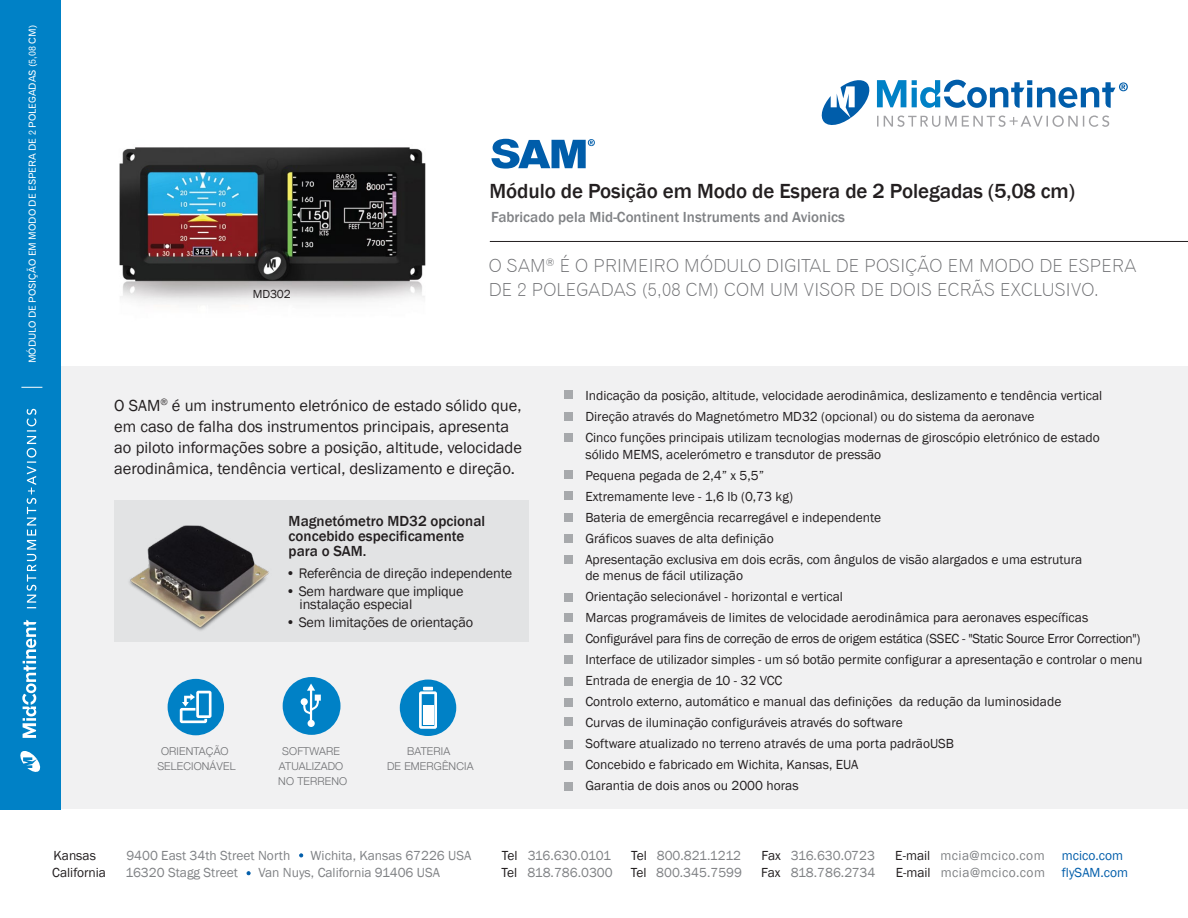
<style>
.page{position:relative;width:1188px;height:918px;background:#fff}
.page>*{position:absolute;margin:0;border:0;box-sizing:border-box;transform-origin:0 0}
.t1{font:500 21px "Franklin Gothic";letter-spacing:-.005em;color:#231f20}
.t2{font:18px/24px "Gothic 720 BT Light B";letter-spacing:.015em;color:#6d6e71}
.t3{font:16.5px/21px "Franklin Gothic";color:#231f20}
.t4{font:500 15px/15px "Franklin Gothic";color:#231f20}
.t5{font:500 15px "Franklin Gothic";color:#808285}
.t6{font:14.25px/13.5px "Franklin Gothic";letter-spacing:-.01em;color:#231f20}
.t7{font:13.5px/21px "Franklin Gothic";color:#231f20}
.t8{font:13.5px "Franklin Gothic";color:#808285}
.t9{font:13.5px "Franklin Gothic";letter-spacing:.03em;color:#808285}
.t10{font:13.5px "Franklin Gothic";color:#005daa}
.t11{font:13.5px "Franklin Gothic";letter-spacing:-.035em;color:#808285}
.t12{font:12px "Franklin Gothic";letter-spacing:-.015em;color:#231f20}
.t13{font:300 10.8px/14.9px "Helvetica Neue";letter-spacing:.015em;color:#6d6e71;text-align:center}
.t14{font:9.75px "Gothic 720 BT Roman B";color:#fff}
.s1{color:#231f20}
</style>
<div class="page">
<img style="left:119px;top:147px;width:307px;height:156px">
<div style="left:0;top:366px;width:1188px;height:443px;background:#f1f1f2"></div>
<div style="left:565px;top:391px;width:8px;height:8px;background:#a7a9ac"></div>
<div style="left:565px;top:412px;width:8px;height:9px;background:#a7a9ac"></div>
<div style="left:565px;top:433px;width:8px;height:9px;background:#a7a9ac"></div>
<div style="left:565px;top:471px;width:8px;height:8px;background:#a7a9ac"></div>
<div style="left:565px;top:492px;width:8px;height:8px;background:#a7a9ac"></div>
<div style="left:565px;top:513px;width:8px;height:9px;background:#a7a9ac"></div>
<div style="left:565px;top:535px;width:8px;height:8px;background:#a7a9ac"></div>
<div style="left:565px;top:556px;width:8px;height:8px;background:#a7a9ac"></div>
<div style="left:565px;top:593px;width:8px;height:9px;background:#a7a9ac"></div>
<div style="left:565px;top:613px;width:8px;height:9px;background:#a7a9ac"></div>
<div style="left:565px;top:635px;width:8px;height:8px;background:#a7a9ac"></div>
<div style="left:565px;top:655px;width:8px;height:9px;background:#a7a9ac"></div>
<div style="left:565px;top:677px;width:8px;height:9px;background:#a7a9ac"></div>
<div style="left:565px;top:698px;width:8px;height:8px;background:#a7a9ac"></div>
<div style="left:565px;top:718px;width:8px;height:8px;background:#a7a9ac"></div>
<div style="left:565px;top:740px;width:8px;height:9px;background:#a7a9ac"></div>
<div style="left:565px;top:761px;width:8px;height:9px;background:#a7a9ac"></div>
<div style="left:565px;top:782px;width:8px;height:9px;background:#a7a9ac"></div>
<hr style="left:490px;top:241px;width:698px;height:1px;background:#231f20">
<div style="left:0;top:0;width:60px;height:809px;background:#0081c6"></div>
<svg style="left:21px;top:387px;width:21px;height:1px"></svg>
<svg style="left:22px;top:409px;width:14px;height:329px"></svg>
<svg style="left:20px;top:751px;width:21px;height:21px"></svg>
<div style="left:114px;top:500px;width:414px;height:142px;background:#e2e3e4"></div>
<svg style="left:299px;top:853px;width:4px;height:4px"></svg>
<svg style="left:247px;top:871px;width:3px;height:4px"></svg>
<svg style="left:821px;top:79px;width:307px;height:48px"></svg>
<img style="left:129px;top:525px;width:140px;height:106px">
<div style="left:168px;top:679px;width:56px;height:56px;background:#0081c6;border-radius:50%"></div>
<svg style="left:180px;top:691px;width:32px;height:32px"></svg>
<div style="left:283px;top:677px;width:58px;height:58px;background:#0081c6;border-radius:50%"></div>
<svg style="left:301px;top:684px;width:20px;height:43px"></svg>
<div style="left:400px;top:680px;width:56px;height:56px;background:#0081c6;border-radius:50%"></div>
<svg style="left:419px;top:687px;width:18px;height:42px"></svg>
<svg style="left:491px;top:139px;width:104px;height:30px"></svg>
<p class="t14" style="left:26px;top:363px;width:340px;rotate:-90deg">MÓDULO DE POSIÇÃO EM MODO DE ESPERA DE 2 POLEGADAS (5,08 CM)</p>
<p class="t12" style="left:253px;top:286px;width:39px">MD302</p>
<h1 class="t1" style="left:490px;top:178px;width:587px">Módulo de Posição em Modo de Espera de 2 Polegadas (5,08 cm)</h1>
<p class="t5" style="left:491px;top:208px;width:355px">Fabricado pela Mid-Continent Instruments and Avionics</p>
<h2 class="t2" style="left:489px;top:254px;width:649px">O SAM<sup>®</sup> É O PRIMEIRO MÓDULO DIGITAL DE POSIÇÃO EM MODO DE ESPERA<br>DE 2 POLEGADAS (5,08 CM) COM UM VISOR DE DOIS ECRÃS EXCLUSIVO.</h2>
<p class="t3" style="left:114px;top:395px;width:409px">O SAM<sup>®</sup> é um instrumento eletrónico de estado sólido que, em caso de falha dos instrumentos principais, apresenta ao piloto informações sobre a posição, altitude, velocidade aerodinâmica, tendência vertical, deslizamento e direção.</p>
<p class="t4" style="left:289px;top:513px;width:198px">Magnetómetro MD32 opcional concebido especificamente para o SAM.</p>
<p class="t6" style="left:286px;top:567px;width:228px">• Referência de direção independente</p>
<p class="t6" style="left:300px;top:585px;width:165px;text-indent:-14px">• Sem hardware que implique instalação especial</p>
<p class="t6" style="left:286px;top:616px;width:189px">• Sem limitações de orientação</p>
<p class="t13" style="left:157px;top:743px;width:80px">ORIENTAÇÃO<br>SELECIONÁVEL</p>
<p class="t13" style="left:278px;top:743px;width:70px">SOFTWARE<br>ATUALIZADO<br>NO TERRENO</p>
<p class="t13" style="left:387px;top:743px;width:88px">BATERIA<br>DE EMERGÊNCIA</p>
<p class="t7" style="left:585px;top:386px;width:518px">Indicação da posição, altitude, velocidade aerodinâmica, deslizamento e tendência vertical<br>Direção através do Magnetómetro MD32 (opcional) ou do sistema da aeronave<br>Cinco funções principais utilizam tecnologias modernas de giroscópio eletrónico de estado</p>
<p class="t7" style="left:585px;top:444px;width:498px">sólido MEMS, acelerómetro e transdutor de pressão<br>Pequena pegada de 2,4” x 5,5”<br>Extremamente leve - 1,6 lb (0,73 kg)<br>Bateria de emergência recarregável e independente<br>Gráficos suaves de alta definição<br>Apresentação exclusiva em dois ecrãs, com ângulos de visão alargados e uma estrutura</p>
<p class="t7" style="left:585px;top:566px;width:559px">de menus de fácil utilização<br>Orientação selecionável - horizontal e vertical<br>Marcas programáveis de limites de velocidade aerodinâmica para aeronaves específicas Configurável para fins de correção de erros de origem estática (SSEC - "Static Source Error Correction")<br>Interface de utilizador simples - um só botão permite configurar a apresentação e controlar o menu Entrada de energia de 10 - 32 VCC<br>Controlo externo, automático e manual das definições da redução da luminosidade<br>Curvas de iluminação configuráveis através do software<br>Software atualizado no terreno através de uma porta padrãoUSB<br>Concebido e fabricado em Wichita, Kansas, EUA<br>Garantia de dois anos ou 2000 horas</p>
<p class="t7" style="left:53px;top:845px;width:44px">Kansas</p>
<p class="t8" style="left:126px;top:847px;width:165px">9400 East 34th Street North</p>
<p class="t8" style="left:311px;top:847px;width:162px">Wichita, Kansas 67226 USA</p>
<p class="t11" style="left:502px;top:847px;width:111px"><span class="s1">Tel</span> 316.630.0101</p>
<p class="t8" style="left:631px;top:847px;width:111px"><span class="s1">Tel</span> 800.821.1212</p>
<p class="t8" style="left:761px;top:847px;width:115px"><span class="s1">Fax</span> 316.630.0723</p>
<p class="t9" style="left:895px;top:847px;width:151px"><span class="s1">E-mail</span> mcia@mcico.com</p>
<p class="t7" style="left:52px;top:862px;width:55px">California</p>
<p class="t8" style="left:126px;top:864px;width:114px">16320 Stagg Street</p>
<p class="t8" style="left:258px;top:864px;width:183px">Van Nuys, California 91406 USA</p>
<p class="t8" style="left:502px;top:864px;width:113px"><span class="s1">Tel</span> 818.786.0300</p>
<p class="t8" style="left:631px;top:864px;width:113px"><span class="s1">Tel</span> 800.345.7599</p>
<p class="t8" style="left:761px;top:864px;width:116px"><span class="s1">Fax</span> 818.786.2734</p>
<p class="t9" style="left:896px;top:864px;width:151px"><span class="s1">E-mail</span> mcia@mcico.com</p>
<p class="t10" style="left:1062px;top:847px;width:63px">mcico.com</p>
<p class="t10" style="left:1062px;top:864px;width:68px">flySAM.com</p>
</div>
